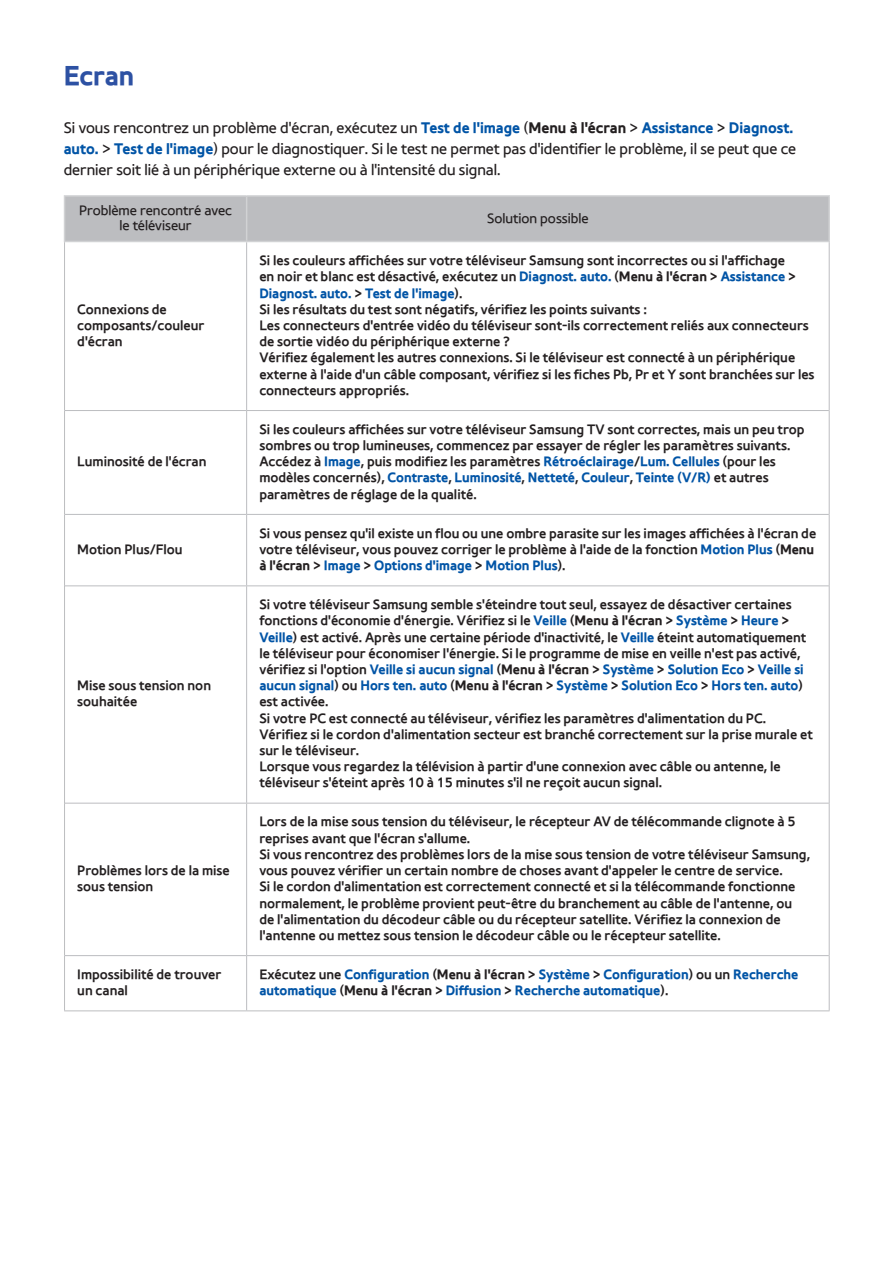
<style>
.page{position:relative;width:893px;height:1263px;background:#fff}
.page>*{position:absolute;margin:0;border:0;box-sizing:border-box;transform-origin:0 0}
.t1{font:27px "Samsung SVD Bold";color:#2d51a3}
.t2{font:15px/21px "Samsung SVD Light";color:#231f20}
.t3{font:13.5px/16.2px "Samsung SVD Medium";color:#231f20}
.t4{font:13.5px/16.2px "Samsung SVD Bold";color:#0154a6}
.t5{font:13.5px/15px "Samsung SVD Light";color:#231f20;text-align:center}
.s1{font-family:"Samsung SVD Bold";color:#0154a6}
.s2{font-family:"Samsung SVD Bold"}
.s3{font-family:"Samsung SVD Medium";color:#231f20}
.s4{color:#231f20}
</style>
<div class="page">
<div style="left:65px;top:197px;width:763px;height:44px;background:#bcbdc0"></div>
<hr style="left:65px;top:410px;width:182px;height:1px;background:#bcbdc0">
<hr style="left:247px;top:410px;width:582px;height:1px;background:#bcbdc0">
<hr style="left:65px;top:803px;width:182px;height:1px;background:#bcbdc0">
<hr style="left:247px;top:803px;width:582px;height:1px;background:#bcbdc0">
<hr style="left:65px;top:955px;width:182px;height:1px;background:#bcbdc0">
<hr style="left:247px;top:955px;width:582px;height:1px;background:#bcbdc0">
<hr style="left:64px;top:1010px;width:183px;height:1px;background:#bcbdc0">
<hr style="left:247px;top:1010px;width:583px;height:1px;background:#bcbdc0">
<hr style="left:246px;top:197px;width:1px;height:44px;background:#d1d2d4">
<hr style="left:246px;top:242px;width:1px;height:168px;background:#bcbdc0">
<hr style="left:246px;top:411px;width:1px;height:103px;background:#bcbdc0">
<hr style="left:246px;top:515px;width:1px;height:70px;background:#bcbdc0">
<hr style="left:246px;top:586px;width:1px;height:217px;background:#bcbdc0">
<hr style="left:246px;top:803px;width:1px;height:152px;background:#bcbdc0">
<hr style="left:246px;top:956px;width:1px;height:54px;background:#bcbdc0">
<hr style="left:64px;top:195px;width:183px;height:2px;background:#d1d2d4">
<hr style="left:64px;top:197px;width:1px;height:44px;background:#d1d2d4">
<hr style="left:247px;top:195px;width:583px;height:2px;background:#d1d2d4">
<hr style="left:828px;top:197px;width:2px;height:44px;background:#d1d2d4">
<hr style="left:64px;top:241px;width:183px;height:1px;background:#d1d2d4">
<hr style="left:247px;top:241px;width:583px;height:1px;background:#d1d2d4">
<hr style="left:64px;top:242px;width:1px;height:168px;background:#bcbdc0">
<hr style="left:829px;top:242px;width:1px;height:168px;background:#bcbdc0">
<hr style="left:64px;top:410px;width:1px;height:104px;background:#bcbdc0">
<hr style="left:829px;top:410px;width:1px;height:104px;background:#bcbdc0">
<hr style="left:64px;top:514px;width:1px;height:72px;background:#bcbdc0">
<hr style="left:829px;top:514px;width:1px;height:72px;background:#bcbdc0">
<hr style="left:64px;top:586px;width:1px;height:217px;background:#bcbdc0">
<hr style="left:829px;top:586px;width:1px;height:217px;background:#bcbdc0">
<hr style="left:64px;top:803px;width:1px;height:152px;background:#bcbdc0">
<hr style="left:829px;top:803px;width:1px;height:152px;background:#bcbdc0">
<hr style="left:64px;top:955px;width:1px;height:55px;background:#bcbdc0">
<hr style="left:829px;top:955px;width:1px;height:55px;background:#bcbdc0">
<hr style="left:65px;top:514px;width:182px;height:1px;background:#bcbdc0">
<hr style="left:247px;top:514px;width:582px;height:1px;background:#bcbdc0">
<hr style="left:65px;top:585px;width:182px;height:1px;background:#bcbdc0">
<hr style="left:247px;top:585px;width:582px;height:1px;background:#bcbdc0">
<h1 class="t1" style="left:64px;top:53px;width:72px">Ecran</h1>
<p class="t2" style="left:64px;top:117px;width:734px">Si vous rencontrez un problème d'écran, exécutez un <span class="s1">Test de l'image</span> (<span class="s2">Menu à l'écran</span> &gt; <span class="s1">Assistance</span> &gt; <span class="s1">Diagnost. auto.</span> &gt; <span class="s1">Test de l'image</span>) pour le diagnostiquer. Si le test ne permet pas d'identifier le problème, il se peut que ce dernier soit lié à un périphérique externe ou à l'intensité du signal.</p>
<p class="t5" style="left:79px;top:202px;width:154px">Problème rencontré avec le téléviseur</p>
<p class="t5" style="left:487px;top:210px;width:103px">Solution possible</p>
<p class="t3" style="left:77px;top:300px;width:129px">Connexions de composants/couleur d'écran</p>
<p class="t3" style="left:77px;top:453px;width:131px">Luminosité de l'écran</p>
<p class="t3" style="left:77px;top:540px;width:107px">Motion Plus/Flou</p>
<p class="t3" style="left:77px;top:677px;width:135px">Mise sous tension non souhaitée</p>
<p class="t3" style="left:77px;top:862px;width:154px">Problèmes lors de la mise sous tension</p>
<p class="t3" style="left:259px;top:252px;width:538px">Si les couleurs affichées sur votre téléviseur Samsung sont incorrectes ou si l'affichage en noir et blanc est désactivé, exécutez un <span class="s1">Diagnost. auto.</span> (<span class="s2">Menu à l'écran</span> &gt; <span class="s1">Assistance</span> &gt;</p>
<p class="t4" style="left:259px;top:284px;width:205px">Diagnost. auto. <span class="s3">&gt;</span> Test de l'image<span class="s3">).</span></p>
<p class="t3" style="left:259px;top:300px;width:557px">Si les résultats du test sont négatifs, vérifiez les points suivants :<br>Les connecteurs d'entrée vidéo du téléviseur sont-ils correctement reliés aux connecteurs de sortie vidéo du périphérique externe ?<br>Vérifiez également les autres connexions. Si le téléviseur est connecté à un périphérique externe à l'aide d'un câble composant, vérifiez si les fiches Pb, Pr et Y sont branchées sur les connecteurs appropriés.</p>
<p class="t3" style="left:259px;top:420px;width:547px">Si les couleurs affichées sur votre téléviseur Samsung TV sont correctes, mais un peu trop sombres ou trop lumineuses, commencez par essayer de régler les paramètres suivants.<br>Accédez à <span class="s1">Image</span>, puis modifiez les paramètres <span class="s1">Rétroéclairage</span>/<span class="s1">Lum. Cellules</span> (pour les</p>
<p class="t4" style="left:259px;top:469px;width:511px"><span class="s3">modèles concernés),</span> Contraste<span class="s3">,</span> Luminosité<span class="s3">,</span> Netteté<span class="s3">,</span> Couleur<span class="s3">,</span> Teinte (V/R) <span class="s3">et autres</span></p>
<p class="t3" style="left:259px;top:485px;width:219px">paramètres de réglage de la qualité.</p>
<p class="t3" style="left:259px;top:524px;width:558px">Si vous pensez qu'il existe un flou ou une ombre parasite sur les images affichées à l'écran de votre téléviseur, vous pouvez corriger le problème à l'aide de la fonction <span class="s1">Motion Plus</span> (<span class="s2">Menu</span></p>
<p class="t4" style="left:259px;top:557px;width:308px"><span class="s4">à l'écran</span> <span class="s3">&gt;</span> Image <span class="s3">&gt;</span> Options d'image <span class="s3">&gt;</span> Motion Plus<span class="s3">).</span></p>
<p class="t3" style="left:259px;top:596px;width:548px">Si votre téléviseur Samsung semble s'éteindre tout seul, essayez de désactiver certaines fonctions d'économie d'énergie. Vérifiez si le <span class="s1">Veille</span> (<span class="s2">Menu à l'écran</span> &gt; <span class="s1">Système</span> &gt; <span class="s1">Heure</span> &gt; <span class="s1">Veille</span>) est activé. Après une certaine période d'inactivité, le <span class="s1">Veille</span> éteint automatiquement le téléviseur pour économiser l'énergie. Si le programme de mise en veille n'est pas activé,</p>
<p class="t4" style="left:259px;top:661px;width:546px"><span class="s3">vérifiez si l'option</span> Veille si aucun signal <span class="s3">(</span><span class="s4">Menu à l'écran</span> <span class="s3">&gt;</span> Système <span class="s3">&gt;</span> Solution Eco <span class="s3">&gt;</span> Veille si aucun signal<span class="s3">) ou</span> Hors ten. auto <span class="s3">(</span><span class="s4">Menu à l'écran</span> <span class="s3">&gt;</span> Système <span class="s3">&gt;</span> Solution Eco <span class="s3">&gt;</span> Hors ten. auto<span class="s3">)</span></p>
<p class="t3" style="left:259px;top:693px;width:555px">est activée.<br>Si votre PC est connecté au téléviseur, vérifiez les paramètres d'alimentation du PC.<br>Vérifiez si le cordon d'alimentation secteur est branché correctement sur la prise murale et sur le téléviseur.<br>Lorsque vous regardez la télévision à partir d'une connexion avec câble ou antenne, le téléviseur s'éteint après 10 à 15 minutes s'il ne reçoit aucun signal.</p>
<p class="t3" style="left:259px;top:813px;width:552px">Lors de la mise sous tension du téléviseur, le récepteur AV de télécommande clignote à 5 reprises avant que l'écran s'allume.<br>Si vous rencontrez des problèmes lors de la mise sous tension de votre téléviseur Samsung, vous pouvez vérifier un certain nombre de choses avant d'appeler le centre de service.<br>Si le cordon d'alimentation est correctement connecté et si la télécommande fonctionne normalement, le problème provient peut-être du branchement au câble de l'antenne, ou de l'alimentation du décodeur câble ou du récepteur satellite. Vérifiez la connexion de l'antenne ou mettez sous tension le décodeur câble ou le récepteur satellite.</p>
<p class="t3" style="left:77px;top:965px;width:146px">Impossibilité de trouver un canal</p>
<p class="t4" style="left:259px;top:966px;width:540px"><span class="s3">Exécutez une</span> Configuration <span class="s3">(</span><span class="s4">Menu à l'écran</span> <span class="s3">&gt;</span> Système <span class="s3">&gt;</span> Configuration<span class="s3">) ou un</span> Recherche automatique <span class="s3">(</span><span class="s4">Menu à l'écran</span> <span class="s3">&gt;</span> Diffusion <span class="s3">&gt;</span> Recherche automatique<span class="s3">).</span></p>
</div>
